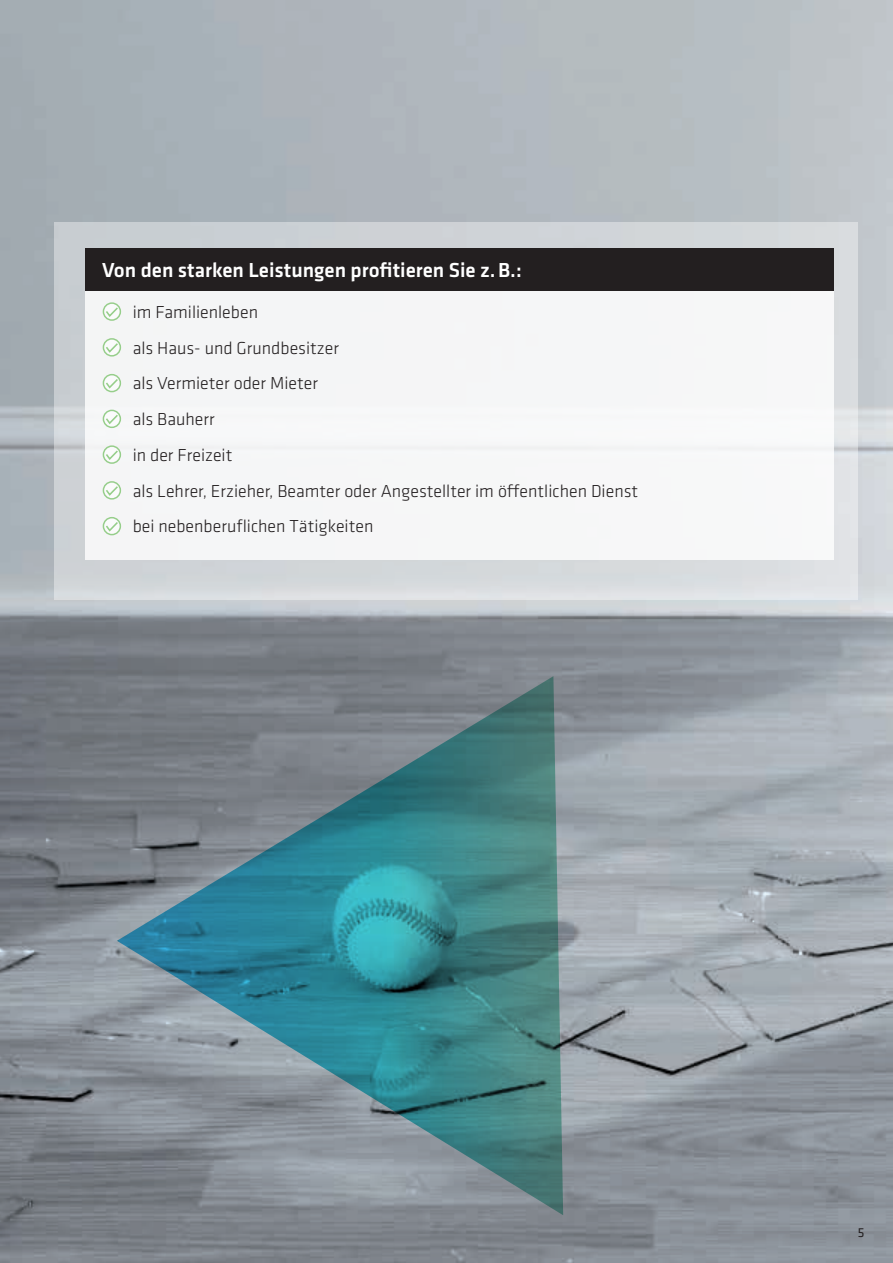
<style>
.page{position:relative;width:893px;height:1263px;background:#fff}
.page>*{position:absolute;margin:0;border:0;box-sizing:border-box;transform-origin:0 0}
.t1{font:500 21px "Klavika";color:#fff}
.t2{font:300 18px "Klavika";color:#231f20}
.t3{font:13.5px "Klavika";color:#231f20}
</style>
<div class="page">
<img style="left:0;top:0;width:893px;height:1263px">
<div style="left:54px;top:222px;width:804px;height:377px;background:linear-gradient(to right,#cbd0d4,#dbdee1)"></div>
<div style="left:85px;top:255px;width:749px;height:305px;background:#f6f6f7"></div>
<div style="left:104px;top:304px;width:15px;height:15px;background:#fff;border-radius:50%"></div>
<div style="left:103px;top:302px;width:18px;height:19px;border:1px solid #96ce8a;border-radius:50%"></div>
<svg style="left:104px;top:306px;width:16px;height:12px"></svg>
<div style="left:104px;top:340px;width:15px;height:15px;background:#fff;border-radius:50%"></div>
<div style="left:103px;top:338px;width:18px;height:19px;border:1px solid #96ce8a;border-radius:50%"></div>
<svg style="left:104px;top:341px;width:16px;height:13px"></svg>
<div style="left:104px;top:376px;width:15px;height:15px;background:#fff;border-radius:50%"></div>
<div style="left:103px;top:374px;width:18px;height:18px;border:1px solid #96ce8a;border-radius:50%"></div>
<svg style="left:104px;top:377px;width:16px;height:13px"></svg>
<div style="left:103px;top:410px;width:18px;height:18px;border:1px solid #96ce8a;border-radius:50%"></div>
<svg style="left:104px;top:413px;width:16px;height:13px"></svg>
<div style="left:104px;top:447px;width:15px;height:15px;background:#fff;border-radius:50%"></div>
<div style="left:103px;top:445px;width:18px;height:19px;border:1px solid #96ce8a;border-radius:50%"></div>
<svg style="left:104px;top:449px;width:16px;height:12px"></svg>
<div style="left:103px;top:481px;width:18px;height:19px;border:1px solid #96ce8a;border-radius:50%"></div>
<svg style="left:104px;top:484px;width:16px;height:13px"></svg>
<div style="left:104px;top:519px;width:15px;height:15px;background:#fff;border-radius:50%"></div>
<div style="left:103px;top:517px;width:18px;height:18px;border:1px solid #96ce8a;border-radius:50%"></div>
<svg style="left:104px;top:520px;width:16px;height:13px"></svg>
<div style="left:85px;top:248px;width:749px;height:43px;background:#231f20"></div>
<svg style="left:117px;top:676px;width:446px;height:539px"></svg>
<p class="t1" style="left:102px;top:256px;width:421px">Von den starken Leistungen profitieren Sie z.B.:</p>
<p class="t2" style="left:133px;top:301px;width:127px">im Familienleben</p>
<p class="t2" style="left:133px;top:337px;width:208px">als Haus- und Grundbesitzer</p>
<p class="t2" style="left:133px;top:372px;width:187px">als Vermieter oder Mieter</p>
<p class="t2" style="left:133px;top:408px;width:84px">als Bauherr</p>
<p class="t2" style="left:133px;top:444px;width:101px">in der Freizeit</p>
<p class="t2" style="left:133px;top:480px;width:507px">als Lehrer, Erzieher, Beamter oder Angestellter im öffentlichen Dienst</p>
<p class="t2" style="left:133px;top:515px;width:242px">bei nebenberuflichen Tätigkeiten</p>
<p class="t3" style="left:858px;top:1225px;width:8px">5</p>
</div>
